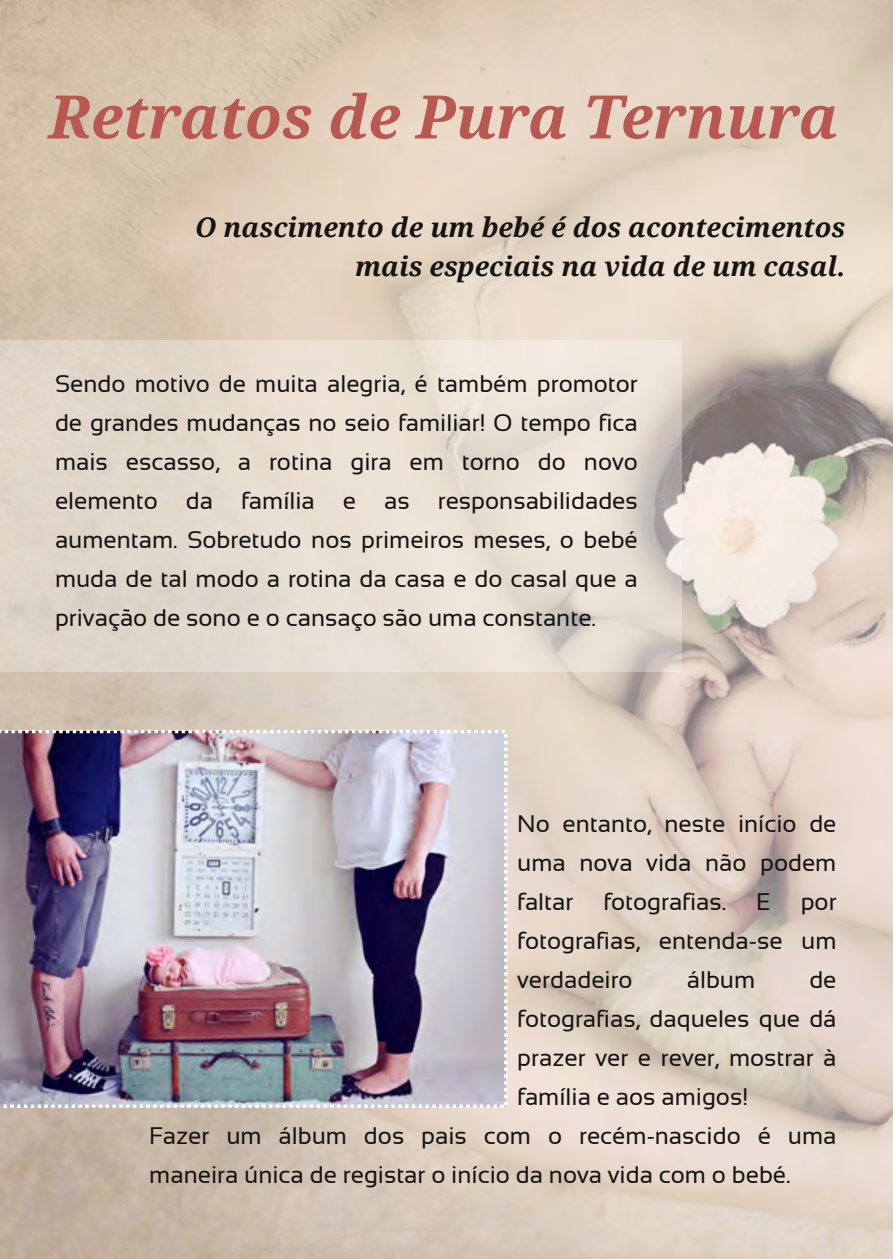
<style>
.page{position:relative;width:893px;height:1259px;background:#fff}
.page>*{position:absolute;margin:0;border:0;box-sizing:border-box;transform-origin:0 0}
.t1{font:italic 700 60px "Droid Serif";color:#b85850}
.t2{font:italic 700 27px/39px "Droid Serif";color:#161413;text-align:right}
.t3{font:24px/39px "Sansation Regular";color:#161413;text-align:justify}
</style>
<div class="page">
<img style="left:0;top:0;width:893px;height:1259px">
<div style="left:0;top:340px;width:682px;height:332px;background:#fff;opacity:.3"></div>
<img style="left:0;top:730px;width:507px;height:378px">
<h1 class="t1" style="left:49px;top:83px;width:791px">Retratos de Pura Ternura</h1>
<p class="t2" style="left:195px;top:209px;width:652px">O nascimento de um bebé é dos acontecimentos mais especiais na vida de um casal.</p>
<p class="t3" style="left:55px;top:364px;width:584px">Sendo motivo de muita alegria, é também promotor de grandes mudanças no seio familiar! O tempo fica mais escasso, a rotina gira em torno do novo elemento da família e as responsabilidades aumentam. Sobretudo nos primeiros meses, o bebé muda de tal modo a rotina da casa e do casal que a privação de sono e o cansaço são uma constante.</p>
<p class="t3" style="left:517px;top:804px;width:321px">No entanto, neste início de uma nova vida não podem faltar</p>
<p class="t3" style="left:603px;top:882px;width:124px">fotografias.</p>
<p class="t3" style="left:756px;top:882px;width:16px">E</p>
<p class="t3" style="left:517px;top:882px;width:321px;text-indent:283px">por fotografias, entenda‐se um verdadeiro</p>
<p class="t3" style="left:687px;top:960px;width:70px">álbum</p>
<p class="t3" style="left:809px;top:960px;width:29px">de</p>
<p class="t3" style="left:517px;top:999px;width:321px">fotografias, daqueles que dá</p>
<p class="t3" style="left:517px;top:1038px;width:321px">prazer ver e rever, mostrar à</p>
<p class="t3" style="left:517px;top:1077px;width:232px">família e aos amigos!</p>
<p class="t3" style="left:149px;top:1116px;width:689px">Fazer um álbum dos pais com o recém‐nascido é uma</p>
<p class="t3" style="left:149px;top:1155px;width:643px">maneira única de registar o início da nova vida com o bebé.</p>
</div>
